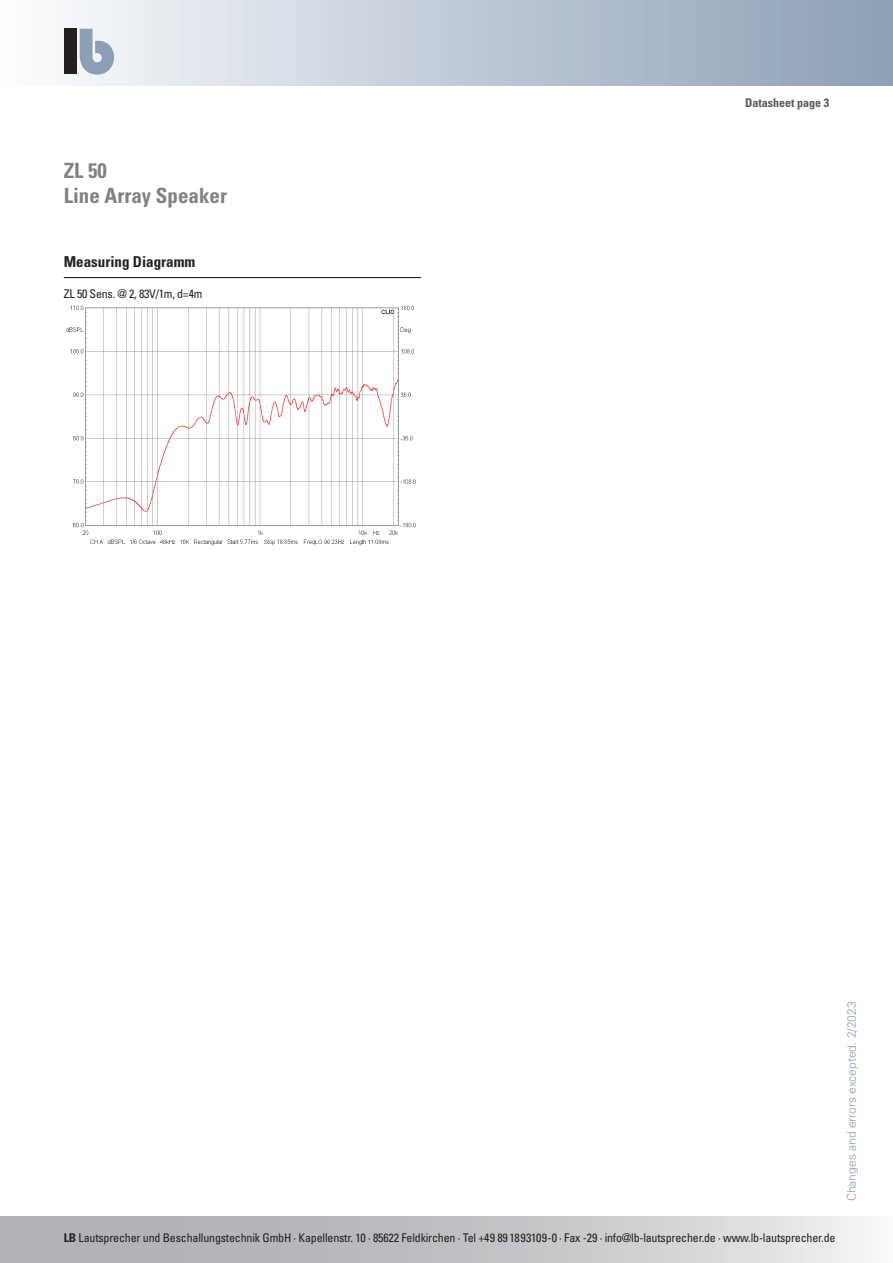
<style>
.page{position:relative;width:893px;height:1263px;background:#fff}
.page>*{position:absolute;margin:0;border:0;box-sizing:border-box;transform-origin:0 0}
.t1{font:700 condensed 21px/25.2px "Univers";color:#808285}
.t2{font:700 condensed 15px "Univers";color:#231f20}
.t3{font:condensed 12px "Univers";letter-spacing:-.015em;color:#231f20}
.t4{font:300 12px "Univers";color:#8b9eb3}
.t5{font:700 condensed 12px "Univers";color:#57585a}
.s1{font-weight:700}
</style>
<div class="page">
<svg style="left:0;top:1216px;width:867px;height:47px;background:#c4c5c8"></svg>
<div style="left:0;top:0;width:893px;height:85px;background:linear-gradient(to right,#fbfcfe,#8b9eb5)"></div>
<div style="left:64px;top:29px;width:13px;height:45px;background:#231f20"></div>
<svg style="left:80px;top:29px;width:34px;height:46px"></svg>
<hr style="left:64px;top:277px;width:357px;height:1px;background:#231f20">
<img style="left:66px;top:305px;width:350px;height:241px">
<h1 class="t1" style="left:64px;top:158px;width:165px">ZL 50<br>Line Array Speaker</h1>
<p class="t2" style="left:64px;top:253px;width:133px">Measuring Diagramm</p>
<p class="t3" style="left:64px;top:286px;width:140px">ZL 50 Sens. @ 2, 83V/1m, d=4m</p>
<p class="t5" style="left:745px;top:96px;width:85px">Datasheet page 3</p>
<p class="t4" style="left:844px;top:1201px;width:201px;rotate:-90deg">Changes and errors excepted. 2/2023</p>
<p class="t3" style="left:64px;top:1230px;width:773px"><span class="s1">LB</span> Lautsprecher und Beschallungstechnik GmbH · Kapellenstr. 10 · 85622 Feldkirchen · Tel +49 89 1893109-0 · Fax -29 · info@lb-lautsprecher.de · www.lb-lautsprecher.de</p>
<p class="t3" style="left:64px;top:1230px;width:768px">lb Lautsprecher und Beschal ungstechnik GmbH · Steinerstr. 15 K 1369 München · Tel +49 89 1893109-0 · Fax -29 · info@lb-lautsprecher.de · www.lb-lautsprecher.de</p>
</div>
